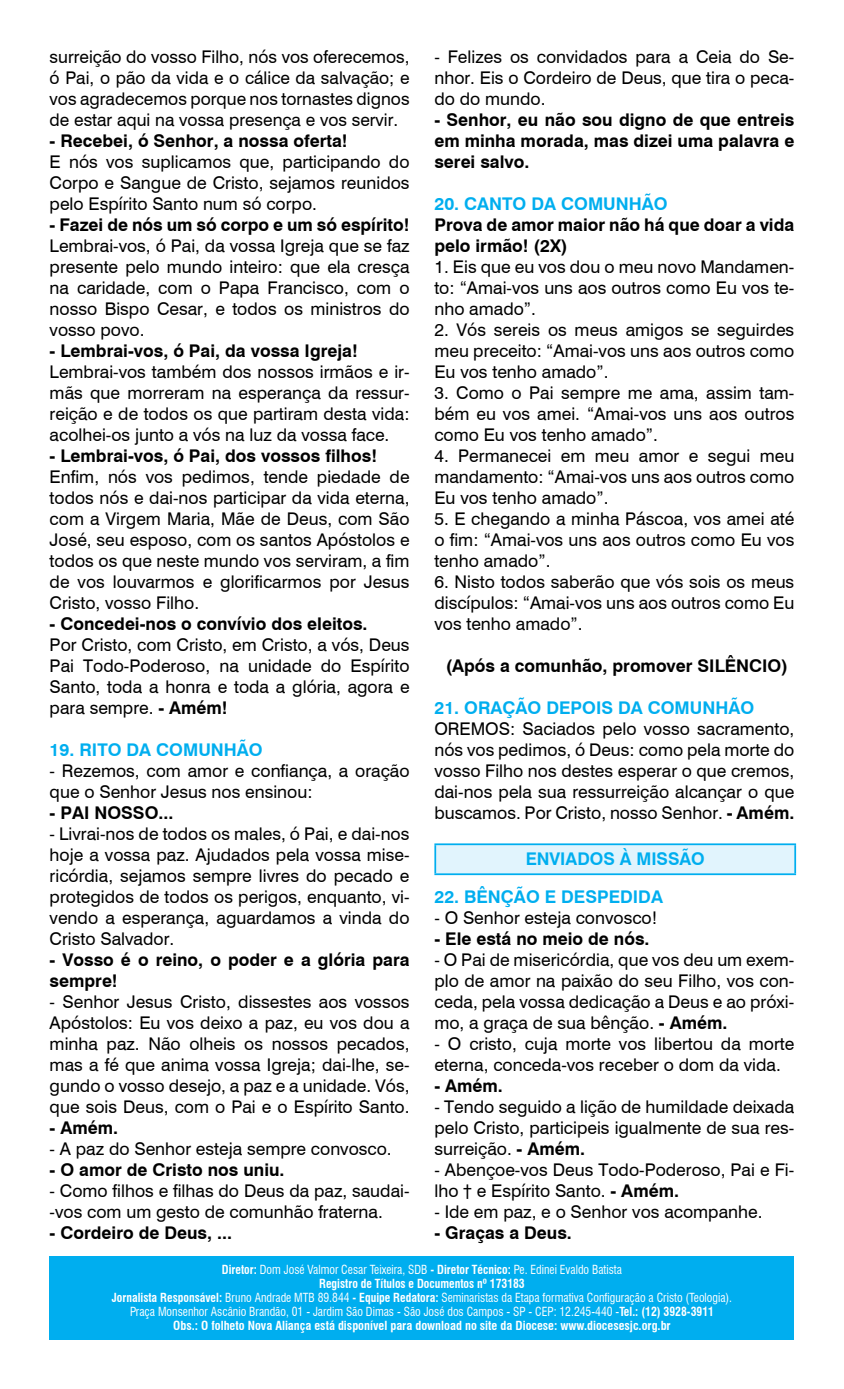
<style>
.page{position:relative;width:844px;height:1389px;background:#fff}
.page>*{position:absolute;margin:0;border:0;box-sizing:border-box;transform-origin:0 0}
.t1{font:17.5px/21px "Swiss 721 BT";color:#000;text-align:justify}
.t2{font:700 17.5px/21px "Swiss 721 BT";color:#000}
.t3{font:700 17.5px "Swiss 721 BT";color:#00aeef}
.t4{font:condensed 12.25px/14px "Swiss 721 BT";color:#fff;text-align:center;scale:.95 1}
.s1{font-weight:700}
</style>
<div class="page">
<div style="left:50px;top:1256px;width:744px;height:83px;background:#00aeef"></div>
<div style="left:435px;top:844px;width:360px;height:30px;background:#e1f4fd"></div>
<hr style="left:434px;top:843px;width:361px;height:2px;background:#00aeef">
<hr style="left:434px;top:845px;width:2px;height:28px;background:#00aeef">
<svg style="left:794px;top:845px;width:1px;height:28px"></svg>
<hr style="left:434px;top:873px;width:361px;height:2px;background:#00aeef">
<p class="t1" style="left:50px;top:46px;width:361px">surreição do vosso Filho, nós vos oferecemos, ó Pai, o pão da vida e o cálice da salvação; e vos agradecemos porque nos tornastes dignos de estar aqui na vossa presença e vos servir.</p>
<p class="t2" style="left:50px;top:130px;width:299px">- Recebei, ó Senhor, a nossa oferta!</p>
<p class="t1" style="left:50px;top:151px;width:361px">E nós vos suplicamos que, participando do Corpo e Sangue de Cristo, sejamos reunidos pelo Espírito Santo num só corpo.</p>
<p class="t2" style="left:50px;top:214px;width:361px">- Fazei de nós um só corpo e um só espírito!</p>
<p class="t1" style="left:50px;top:235px;width:361px">Lembrai-vos, ó Pai, da vossa Igreja que se faz presente pelo mundo inteiro: que ela cresça na caridade, com o Papa Francisco, com o nosso Bispo Cesar, e todos os ministros do vosso povo.</p>
<p class="t2" style="left:50px;top:340px;width:309px">- Lembrai-vos, ó Pai, da vossa Igreja!</p>
<p class="t1" style="left:50px;top:361px;width:361px">Lembrai-vos também dos nossos irmãos e ir&shy;mãs que morreram na esperança da ressur&shy;reição e de todos os que partiram desta vida: acolhei-os junto a vós na luz da vossa face.</p>
<p class="t2" style="left:50px;top:445px;width:329px">- Lembrai-vos, ó Pai, dos vossos filhos!</p>
<p class="t1" style="left:50px;top:466px;width:361px">Enfim, nós vos pedimos, tende piedade de todos nós e dai-nos participar da vida eterna, com a Virgem Maria, Mãe de Deus, com São José, seu esposo, com os santos Apóstolos e todos os que neste mundo vos serviram, a fim de vos louvarmos e glorificarmos por Jesus Cristo, vosso Filho.</p>
<p class="t2" style="left:50px;top:613px;width:319px">- Concedei-nos o convívio dos eleitos.</p>
<p class="t1" style="left:50px;top:634px;width:361px">Por Cristo, com Cristo, em Cristo, a vós, Deus Pai Todo-Poderoso, na unidade do Espírito Santo, toda a honra e toda a glória, agora e para sempre. <span class="s1">- Amém!</span></p>
<p class="t3" style="left:50px;top:739px;width:214px">19. RITO DA COMUNHÃO</p>
<p class="t1" style="left:50px;top:760px;width:361px">- Rezemos, com amor e confiança, a oração que o Senhor Jesus nos ensinou:</p>
<p class="t2" style="left:50px;top:802px;width:125px">- PAI NOSSO...</p>
<p class="t1" style="left:50px;top:823px;width:361px">- Livrai-nos de todos os males, ó Pai, e dai-nos hoje a vossa paz. Ajudados pela vossa mise&shy;ricórdia, sejamos sempre livres do pecado e protegidos de todos os perigos, enquanto, vi&shy;vendo a esperança, aguardamos a vinda do Cristo Salvador.</p>
<p class="t2" style="left:50px;top:949px;width:361px">- Vosso é o reino, o poder e a glória para sempre!</p>
<p class="t1" style="left:50px;top:991px;width:361px">- Senhor Jesus Cristo, dissestes aos vossos Apóstolos: Eu vos deixo a paz, eu vos dou a minha paz. Não olheis os nossos pecados, mas a fé que anima vossa Igreja; dai-lhe, se&shy;gundo o vosso desejo, a paz e a unidade. Vós, que sois Deus, com o Pai e o Espírito Santo.</p>
<p class="t2" style="left:50px;top:1117px;width:70px">- Amém.</p>
<p class="t1" style="left:50px;top:1138px;width:343px">- A paz do Senhor esteja sempre convosco.</p>
<p class="t2" style="left:50px;top:1159px;width:236px">- O amor de Cristo nos uniu.</p>
<p class="t1" style="left:50px;top:1180px;width:361px">- Como filhos e filhas do Deus da paz, saudai--vos com um gesto de comunhão fraterna.</p>
<p class="t2" style="left:50px;top:1222px;width:184px">- Cordeiro de Deus, ...</p>
<p class="t1" style="left:434px;top:46px;width:361px">- Felizes os convidados para a Ceia do Se&shy;nhor. Eis o Cordeiro de Deus, que tira o peca&shy;do do mundo.</p>
<p class="t2" style="left:434px;top:109px;width:361px;text-align:justify">- Senhor, eu não sou digno de que entreis em minha morada, mas dizei uma palavra e serei salvo.</p>
<p class="t3" style="left:434px;top:193px;width:235px">20. CANTO DA COMUNHÃO</p>
<p class="t2" style="left:434px;top:214px;width:361px">Prova de amor maior não há que doar a vida pelo irmão! (2X)</p>
<p class="t1" style="left:434px;top:256px;width:361px">1. Eis que eu vos dou o meu novo Mandamen&shy;to: “Amai-vos uns aos outros como Eu vos te&shy;nho amado”.</p>
<p class="t1" style="left:434px;top:319px;width:361px">2. Vós sereis os meus amigos se seguirdes meu preceito: “Amai-vos uns aos outros como Eu vos tenho amado”.</p>
<p class="t1" style="left:434px;top:382px;width:361px">3. Como o Pai sempre me ama, assim tam&shy;bém eu vos amei. “Amai-vos uns aos outros como Eu vos tenho amado”.</p>
<p class="t1" style="left:434px;top:445px;width:361px">4. Permanecei em meu amor e segui meu mandamento: “Amai-vos uns aos outros como Eu vos tenho amado”.</p>
<p class="t1" style="left:434px;top:508px;width:361px">5. E chegando a minha Páscoa, vos amei até o fim: “Amai-vos uns aos outros como Eu vos tenho amado”.</p>
<p class="t1" style="left:434px;top:571px;width:361px">6. Nisto todos saberão que vós sois os meus discípulos: “Amai-vos uns aos outros como Eu vos tenho amado”.</p>
<p class="t2" style="left:445px;top:655px;width:343px">(Após a comunhão, promover SILÊNCIO)</p>
<p class="t3" style="left:434px;top:697px;width:321px">21. ORAÇÃO DEPOIS DA COMUNHÃO</p>
<p class="t1" style="left:434px;top:718px;width:361px">OREMOS: Saciados pelo vosso sacramento, nós vos pedimos, ó Deus: como pela morte do vosso Filho nos destes esperar o que cremos, dai-nos pela sua ressurreição alcançar o que buscamos. Por Cristo, nosso Senhor. <span class="s1">- Amém.</span></p>
<p class="t3" style="left:525px;top:848px;width:180px">ENVIADOS À MISSÃO</p>
<p class="t3" style="left:434px;top:886px;width:230px">22. BÊNÇÃO E DESPEDIDA</p>
<p class="t1" style="left:434px;top:907px;width:224px">- O Senhor esteja convosco!</p>
<p class="t2" style="left:434px;top:928px;width:216px">- Ele está no meio de nós.</p>
<p class="t1" style="left:434px;top:949px;width:361px">- O Pai de misericórdia, que vos deu um exem&shy;plo de amor na paixão do seu Filho, vos con&shy;ceda, pela vossa dedicação a Deus e ao próxi&shy;mo, a graça de sua bênção. <span class="s1">- Amém.</span></p>
<p class="t1" style="left:434px;top:1033px;width:361px">- O cristo, cuja morte vos libertou da morte eterna, conceda-vos receber o dom da vida.</p>
<p class="t2" style="left:434px;top:1075px;width:70px">- Amém.</p>
<p class="t1" style="left:434px;top:1096px;width:361px">- Tendo seguido a lição de humildade deixada pelo Cristo, participeis igualmente de sua res&shy;surreição. <span class="s1">- Amém.</span></p>
<p class="t1" style="left:434px;top:1159px;width:361px">- Abençoe-vos Deus Todo-Poderoso, Pai e Fi&shy;lho † e Espírito Santo. <span class="s1">- Amém.</span></p>
<p class="t1" style="left:434px;top:1201px;width:329px">- Ide em paz, e o Senhor vos acompanhe.</p>
<p class="t2" style="left:434px;top:1222px;width:139px">- Graças a Deus.</p>
<p class="t4" style="left:112px;top:1263px;width:654px"><span class="s1">Diretor:</span> Dom José Valmor Cesar Teixeira, SDB <span class="s1">- Diretor Técnico:</span> Pe. Edinei Evaldo Batista<br><span class="s1">Registro de Títulos e Documentos nº 173183<br>Jornalista Responsável:</span> Bruno Andrade MTB 89.844 <span class="s1">- Equipe Redatora:</span> Seminaristas da Etapa formativa Configuração a Cristo (Teologia).<br>Praça Monsenhor Ascânio Brandão, 01 - Jardim São Dimas - São José dos Campos - SP - CEP: 12.245-440 -<span class="s1">Tel.: (12) 3928-3911<br>Obs.: O folheto Nova Aliança está disponível para download no site da Diocese: www.diocesesjc.org.br</span></p>
</div>
